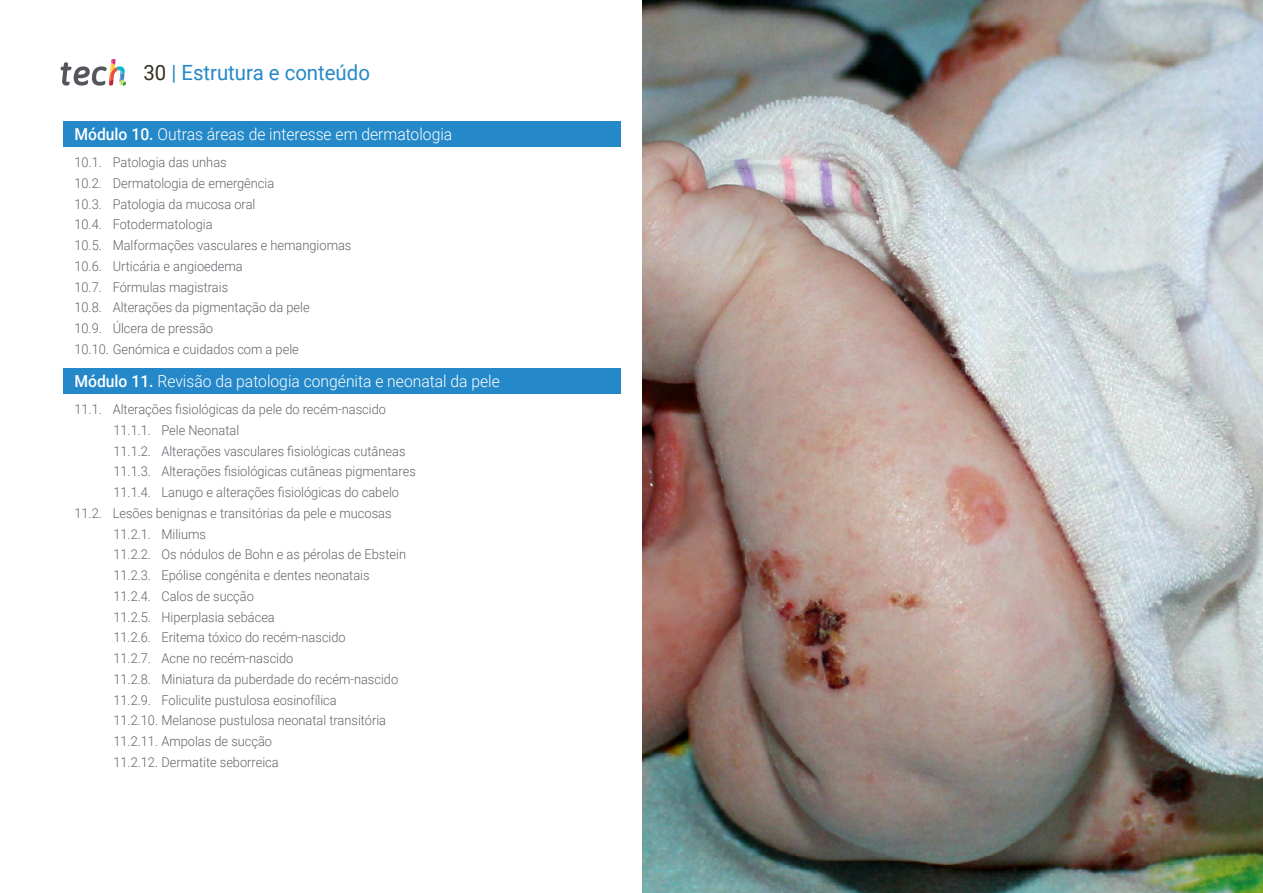
<style>
.page{position:relative;width:1263px;height:893px;background:#fff}
.page>*{position:absolute;margin:0;border:0;box-sizing:border-box;transform-origin:0 0}
.t1{font:21px "Roboto";color:#2488c9}
.t2{font:300 16.5px "Roboto";color:#fff;scale:.95 1}
.t3{font:300 13.5px/20.7px "Roboto";color:#61646a;scale:.95 1}
.s1{color:#312e20}
.s2{font-weight:500}
</style>
<div class="page">
<div style="left:63px;top:121px;width:558px;height:25px;background:#2488c9"></div>
<div style="left:63px;top:368px;width:558px;height:25px;background:#2488c9"></div>
<svg style="left:61px;top:59px;width:65px;height:27px"></svg>
<img style="left:642px;top:0;width:621px;height:893px">
<h1 class="t1" style="left:144px;top:57px;width:228px"><span class="s1">30</span> | Estrutura e conteúdo</h1>
<p class="t2" style="left:74px;top:123px;width:399px"><span class="s2">Módulo 10.</span> Outras áreas de interesse em dermatologia</p>
<p class="t3" style="left:74px;top:151px;width:293px">10.1. Patologia das unhas<br>10.2. Dermatologia de emergência<br>10.3. Patologia da mucosa oral<br>10.4. Fotodermatologia<br>10.5. Malformações vasculares e hemangiomas<br>10.6. Urticária e angioedema<br>10.7. Fórmulas magistrais<br>10.8. Alterações da pigmentação da pele<br>10.9. Úlcera de pressão<br>10.10. Genómica e cuidados com a pele</p>
<p class="t2" style="left:74px;top:370px;width:449px"><span class="s2">Módulo 11.</span> Revisão da patologia congénita e neonatal da pele</p>
<p class="t3" style="left:74px;top:398px;width:330px">11.1. Alterações fisiológicas da pele do recém-nascido</p>
<p class="t3" style="left:113px;top:419px;width:134px">11.1.1. Pele Neonatal</p>
<p class="t3" style="left:113px;top:440px;width:309px">11.1.2. Alterações vasculares fisiológicas cutâneas</p>
<p class="t3" style="left:113px;top:461px;width:320px">11.1.3. Alterações fisiológicas cutâneas pigmentares</p>
<p class="t3" style="left:113px;top:481px;width:302px">11.1.4. Lanugo e alterações fisiológicas do cabelo</p>
<p class="t3" style="left:74px;top:502px;width:335px">11.2. Lesões benignas e transitórias da pele e mucosas</p>
<p class="t3" style="left:113px;top:523px;width:99px">11.2.1. Miliums</p>
<p class="t3" style="left:113px;top:544px;width:309px">11.2.2. Os nódulos de Bohn e as pérolas de Ebstein</p>
<p class="t3" style="left:113px;top:564px;width:271px">11.2.3. Epólise congénita e dentes neonatais</p>
<p class="t3" style="left:113px;top:585px;width:149px">11.2.4. Calos de sucção</p>
<p class="t3" style="left:113px;top:606px;width:171px">11.2.5. Hiperplasia sebácea</p>
<p class="t3" style="left:113px;top:627px;width:246px">11.2.6. Eritema tóxico do recém-nascido</p>
<p class="t3" style="left:113px;top:647px;width:191px">11.2.7. Acne no recém-nascido</p>
<p class="t3" style="left:113px;top:668px;width:301px">11.2.8. Miniatura da puberdade do recém-nascido</p>
<p class="t3" style="left:113px;top:689px;width:237px">11.2.9. Foliculite pustulosa eosinofílica</p>
<p class="t3" style="left:113px;top:710px;width:289px">11.2.10. Melanose pustulosa neonatal transitória</p>
<p class="t3" style="left:113px;top:730px;width:169px">11.2.11. Ampolas de sucção</p>
<p class="t3" style="left:113px;top:751px;width:176px">11.2.12. Dermatite seborreica</p>
</div>
